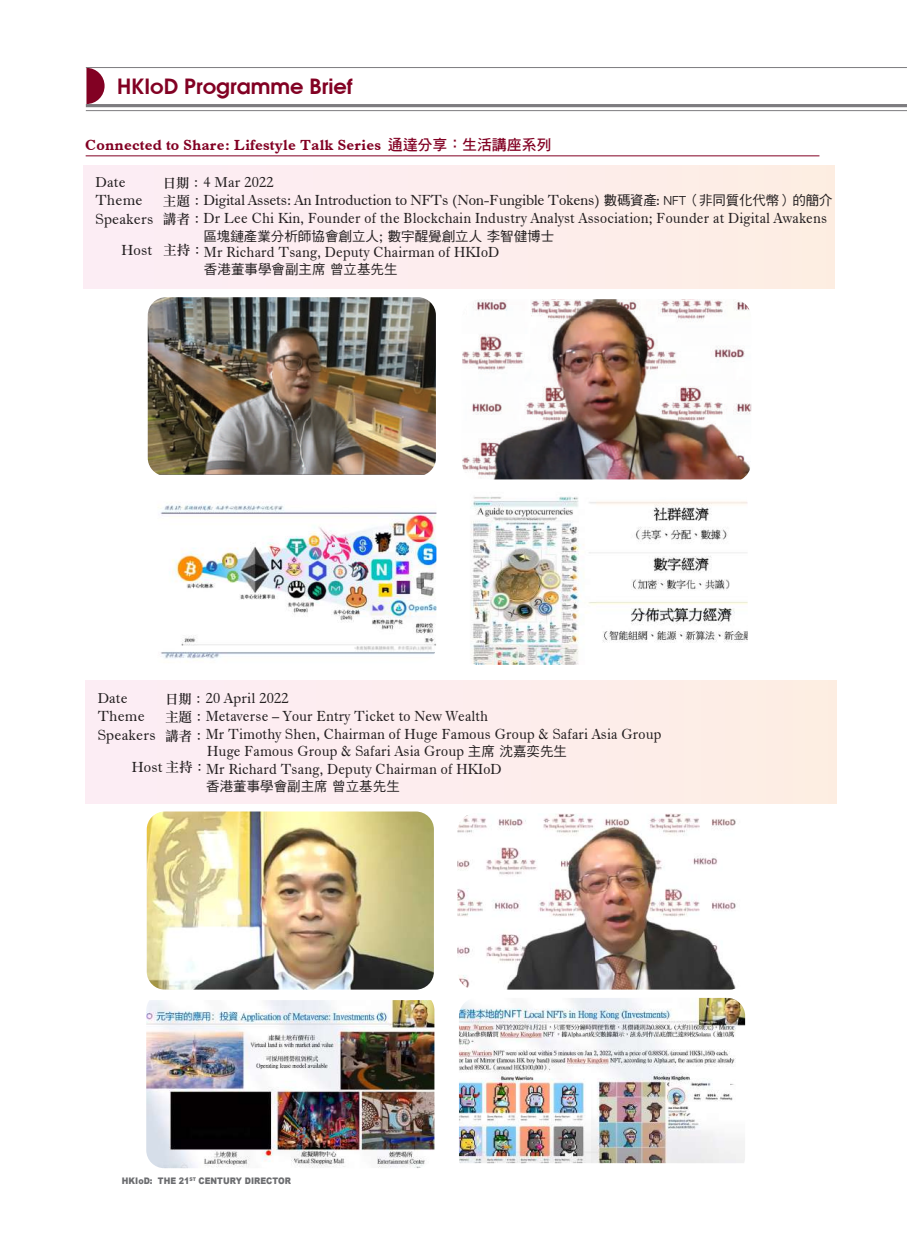
<style>
.page{position:relative;width:919px;height:1238px;background:#fff}
.page>*{position:absolute;margin:0;border:0;box-sizing:border-box;transform-origin:0 0}
.t1{font:600 21px "Avant Garde";color:#820123}
.t2{font:15px "Dutch 766 BT Roman A";letter-spacing:.015em;color:#231f20}
.t3{font:15px "Dutch 766 BT Roman A";letter-spacing:.015em;color:#231f20;scale:.95 1}
.t4{font:15px "Dutch 766 BT Roman A";letter-spacing:-.015em;color:#231f20}
.t5{font:15px "Dutch 766 BT Bold A";letter-spacing:.015em;color:#820123}
.t6{font:14.7px "Dutch 766 BT Roman A";letter-spacing:.015em;color:#231f20}
.t7{font:13.5px "DF Hei Std W5";color:#231f20}
.t8{font:900 9px "Arial";color:#6c6d70;scale:.88 1}
.s1{font-family:"DF Hei Std W7"}
.s2{font-family:"DF Li Song Md WIN BF";font-size:13.65px}
.s3{font-family:"DF Hei Std W5";font-size:13.5px}
.s4{font-family:"DF Li Song Md WIN BF";font-size:13.35px}
.s5{font-family:"Dutch 766 BT Roman A";font-size:15px}
</style>
<div class="page">
<svg style="left:86px;top:68px;width:19px;height:36px"></svg>
<hr style="left:86px;top:67px;width:820px;height:1px;background:#7d7c7f">
<hr style="left:86px;top:110px;width:820px;height:1px;background:#7d7c7f">
<hr style="left:86px;top:104px;width:820px;height:3px;background:#7d7c7f">
<hr style="left:86px;top:155px;width:733px;height:1px;background:#820123">
<div style="left:83px;top:165px;width:751px;height:123px;background:#fdedee"></div>
<div style="left:85px;top:681px;width:751px;height:122px;background:#fdedee"></div>
<img style="left:462px;top:299px;width:289px;height:180px">
<img style="left:148px;top:297px;width:288px;height:178px">
<img style="left:158px;top:504px;width:278px;height:155px">
<img style="left:470px;top:496px;width:277px;height:169px">
<img style="left:147px;top:811px;width:287px;height:178px">
<img style="left:457px;top:813px;width:279px;height:176px">
<img style="left:146px;top:1000px;width:288px;height:168px">
<img style="left:459px;top:997px;width:286px;height:166px">
<h1 class="t1" style="left:117px;top:72px;width:237px">HKIoD Programme Brief</h1>
<p class="t5" style="left:85px;top:135px;width:468px">Connected to Share: Lifestyle Talk Series <span class="s1">通達分享：生活講座系列</span></p>
<p class="t6" style="left:95px;top:173px;width:32px">Date</p>
<p class="t2" style="left:95px;top:191px;width:49px">Theme</p>
<p class="t4" style="left:163px;top:191px;width:671px"><span class="s2">主題：</span>Digital Assets: An Introduction to NFTs (Non-Fungible Tokens) <span class="s3">數碼資產: NFT（非同質化代幣）的簡介</span></p>
<p class="t6" style="left:163px;top:173px;width:113px"><span class="s4">日期：</span>4 Mar 2022</p>
<p class="t2" style="left:95px;top:209px;width:733px">Speakers <span class="s2">講者：</span>Dr Lee Chi Kin, Founder of the Blockchain Industry Analyst Association; Founder at Digital Awakens</p>
<p class="t7" style="left:203px;top:228px;width:352px">區塊鏈產業分析師協會創立人<span class="s5">;</span> 數宇醒覺創立人 李智健博士</p>
<p class="t2" style="left:121px;top:243px;width:379px">Host <sup>主持：</sup>Mr Richard Tsang, Deputy Chairman of HKIoD</p>
<p class="t7" style="left:204px;top:261px;width:195px">香港董事學會副主席 曾立基先生</p>
<p class="t6" style="left:165px;top:688px;width:125px"><span class="s4">日期：</span>20 April 2022</p>
<p class="t2" style="left:98px;top:724px;width:565px">Speakers <span class="s2">講者：</span>Mr Timothy Shen, Chairman of Huge Famous Group &amp; Safari Asia Group</p>
<p class="t3" style="left:207px;top:741px;width:380px">Huge Famous Group &amp; Safari Asia Group <span class="s3">主席 沈嘉奕先生</span></p>
<p class="t2" style="left:132px;top:759px;width:371px">Host <sup>主持：</sup>Mr Richard Tsang, Deputy Chairman of HKIoD</p>
<p class="t7" style="left:206px;top:778px;width:195px">香港董事學會副主席 曾立基先生</p>
<p class="t6" style="left:98px;top:688px;width:32px">Date</p>
<p class="t2" style="left:98px;top:706px;width:49px">Theme</p>
<p class="t3" style="left:165px;top:706px;width:341px"><span class="s2">主題：</span>Metaverse – Your Entry Ticket to New Wealth</p>
<p class="t8" style="left:122px;top:1174px;width:194px">HKIoD: THE 21<sup>ST</sup> CENTURY DIRECTOR</p>
</div>
